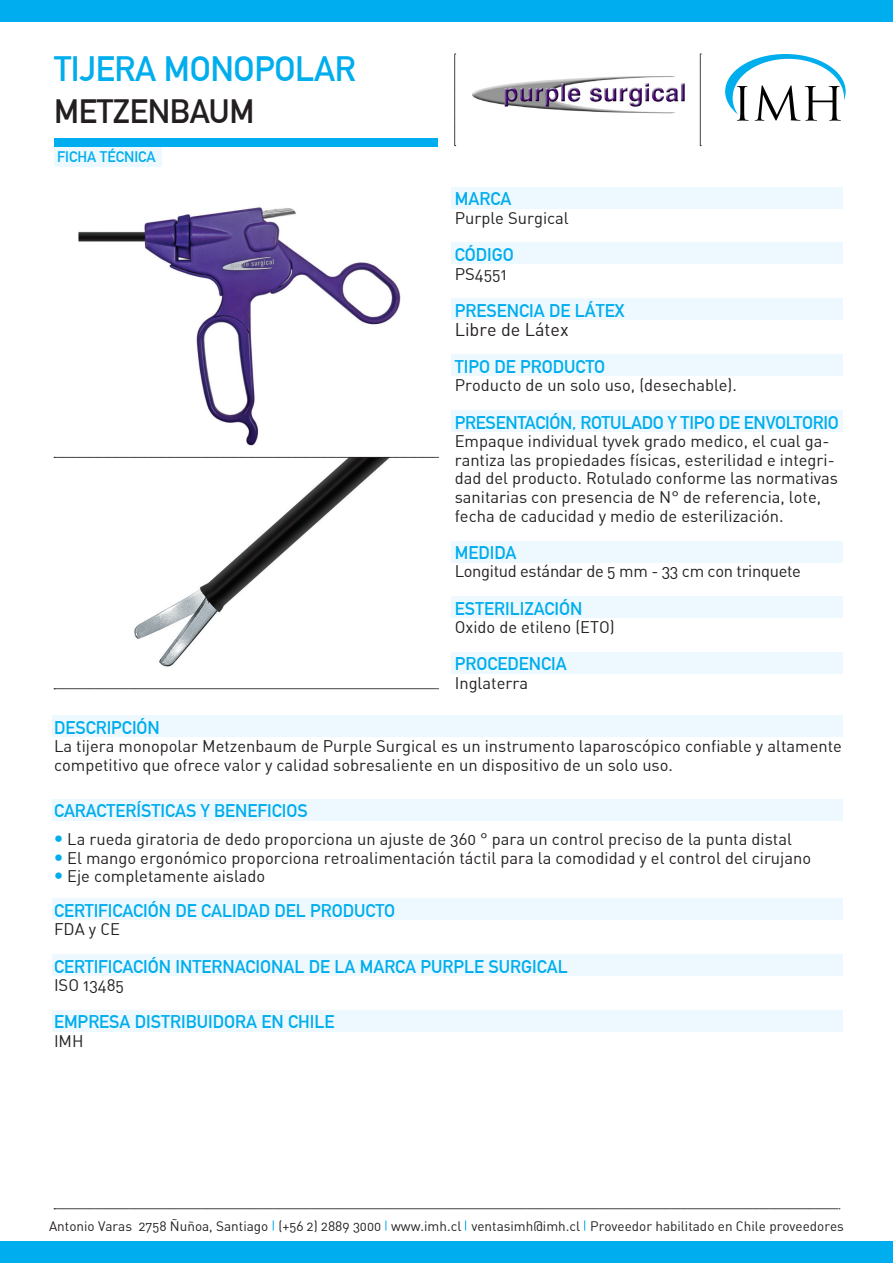
<style>
.page{position:relative;width:893px;height:1263px;background:#fff}
.page>*{position:absolute;margin:0;border:0;box-sizing:border-box;transform-origin:0 0}
.t1{font:700 34.5px "DIN Alternate";letter-spacing:-.01em;color:#00aded}
.t2{font:700 33px "DIN Alternate";letter-spacing:-.01em;color:#231f20}
.t3{font:700 18px "DIN Alternate";color:#00aded}
.t4{font:18px "DIN Alternate";color:#231f20}
.t5{font:16.5px/18.6px "DIN Alternate";color:#231f20}
.t6{font:16.5px "DIN Alternate";letter-spacing:-.02em;color:#231f20}
.t7{font:700 15px "DIN Alternate";color:#00aded}
.t8{font:13.5px "DIN Alternate";color:#231f20}
.s1{font-weight:700;font-size:18px;color:#00aded}
</style>
<div class="page">
<img style="left:78px;top:207px;width:323px;height:239px">
<img style="left:134px;top:458px;width:255px;height:209px">
<div style="left:451px;top:187px;width:391px;height:21px;background:#edf9fe"></div>
<div style="left:451px;top:410px;width:391px;height:22px;background:#edf9fe"></div>
<div style="left:54px;top:145px;width:107px;height:22px;background:#edf9fe"></div>
<div style="left:451px;top:242px;width:391px;height:22px;background:#edf9fe"></div>
<div style="left:451px;top:299px;width:391px;height:21px;background:#edf9fe"></div>
<div style="left:451px;top:354px;width:391px;height:21px;background:#edf9fe"></div>
<div style="left:451px;top:542px;width:391px;height:21px;background:#edf9fe"></div>
<div style="left:451px;top:596px;width:391px;height:21px;background:#edf9fe"></div>
<div style="left:451px;top:653px;width:391px;height:21px;background:#edf9fe"></div>
<div style="left:52px;top:715px;width:790px;height:22px;background:#edf9fe"></div>
<div style="left:52px;top:800px;width:790px;height:21px;background:#edf9fe"></div>
<div style="left:52px;top:899px;width:790px;height:21px;background:#edf9fe"></div>
<div style="left:52px;top:954px;width:790px;height:21px;background:#edf9fe"></div>
<div style="left:52px;top:1011px;width:790px;height:21px;background:#edf9fe"></div>
<div style="left:54px;top:138px;width:384px;height:9px;background:#00aeef"></div>
<div style="left:0;top:0;width:893px;height:21px;background:#00aeef"></div>
<div style="left:0;top:1242px;width:893px;height:21px;background:#00aeef"></div>
<svg style="left:454px;top:54px;width:2px;height:92px"></svg>
<svg style="left:54px;top:1208px;width:786px;height:1px"></svg>
<svg style="left:700px;top:54px;width:1px;height:92px"></svg>
<svg style="left:725px;top:54px;width:121px;height:67px"></svg>
<img style="left:472px;top:76px;width:213px;height:38px">
<svg style="left:54px;top:688px;width:384px;height:1px"></svg>
<svg style="left:54px;top:457px;width:384px;height:1px"></svg>
<p class="t1" style="left:54px;top:42px;width:303px">TIJERA MONOPOLAR</p>
<p class="t2" style="left:54px;top:86px;width:202px">METZENBAUM</p>
<p class="t7" style="left:57px;top:145px;width:100px">FICHA TÉCNICA</p>
<p class="t3" style="left:455px;top:185px;width:58px">MARCA</p>
<p class="t5" style="left:455px;top:208px;width:116px">Purple Surgical</p>
<p class="t3" style="left:455px;top:241px;width:60px">CÓDIGO</p>
<p class="t5" style="left:455px;top:264px;width:54px">PS4551</p>
<p class="t3" style="left:455px;top:297px;width:171px">PRESENCIA DE LÁTEX</p>
<p class="t4" style="left:455px;top:318px;width:116px">Libre de Látex</p>
<p class="t3" style="left:455px;top:353px;width:152px">TIPO DE PRODUCTO</p>
<p class="t5" style="left:455px;top:376px;width:284px">Producto de un solo uso, (desechable).</p>
<p class="t3" style="left:455px;top:408px;width:386px">PRESENTACIÓN, ROTULADO Y TIPO DE ENVOLTORIO</p>
<p class="t5" style="left:455px;top:432px;width:385px">Empaque individual tyvek grado medico, el cual ga&shy;rantiza las propiedades físicas, esterilidad e integri&shy;dad del producto. Rotulado conforme las normativas sanitarias con presencia de N° de referencia, lote, fecha de caducidad y medio de esterilización.</p>
<p class="t3" style="left:455px;top:539px;width:63px">MEDIDA</p>
<p class="t6" style="left:455px;top:561px;width:348px">Longitud estándar de 5 mm - 33 cm con trinquete</p>
<p class="t3" style="left:455px;top:594px;width:129px">ESTERILIZACIÓN</p>
<p class="t5" style="left:455px;top:618px;width:162px">Oxido de etileno (ETO)</p>
<p class="t3" style="left:455px;top:650px;width:113px">PROCEDENCIA</p>
<p class="t5" style="left:455px;top:673px;width:75px">Inglaterra</p>
<p class="t3" style="left:54px;top:714px;width:107px">DESCRIPCIÓN</p>
<p class="t5" style="left:54px;top:737px;width:789px">La tijera monopolar Metzenbaum de Purple Surgical es un instrumento laparoscópico confiable y altamente competitivo que ofrece valor y calidad sobresaliente en un dispositivo de un solo uso.</p>
<p class="t3" style="left:54px;top:797px;width:255px">CARACTERÍSTICAS Y BENEFICIOS</p>
<p class="t5" style="left:54px;top:830px;width:739px"><span class="s1">•</span> La rueda giratoria de dedo proporciona un ajuste de 360 ° para un control preciso de la punta distal</p>
<p class="t5" style="left:54px;top:848px;width:759px"><span class="s1">•</span> El mango ergonómico proporciona retroalimentación táctil para la comodidad y el control del cirujano</p>
<p class="t5" style="left:54px;top:867px;width:213px"><span class="s1">•</span> Eje completamente aislado</p>
<p class="t3" style="left:54px;top:897px;width:343px">CERTIFICACIÓN DE CALIDAD DEL PRODUCTO</p>
<p class="t5" style="left:54px;top:920px;width:67px">FDA y CE</p>
<p class="t3" style="left:54px;top:952px;width:515px">CERTIFICACIÓN INTERNACIONAL DE LA MARCA PURPLE SURGICAL</p>
<p class="t5" style="left:54px;top:975px;width:72px">ISO 13485</p>
<p class="t3" style="left:54px;top:1008px;width:282px">EMPRESA DISTRIBUIDORA EN CHILE</p>
<p class="t5" style="left:54px;top:1031px;width:31px">IMH</p>
<p class="t8" style="left:49px;top:1217px;width:796px">Antonio Varas 2758 Ñuñoa, Santiago (+56 2) 2889 3000 www.imh.cl ventasimh@imh.cl Proveedor habilitado en Chile proveedores</p>
</div>
